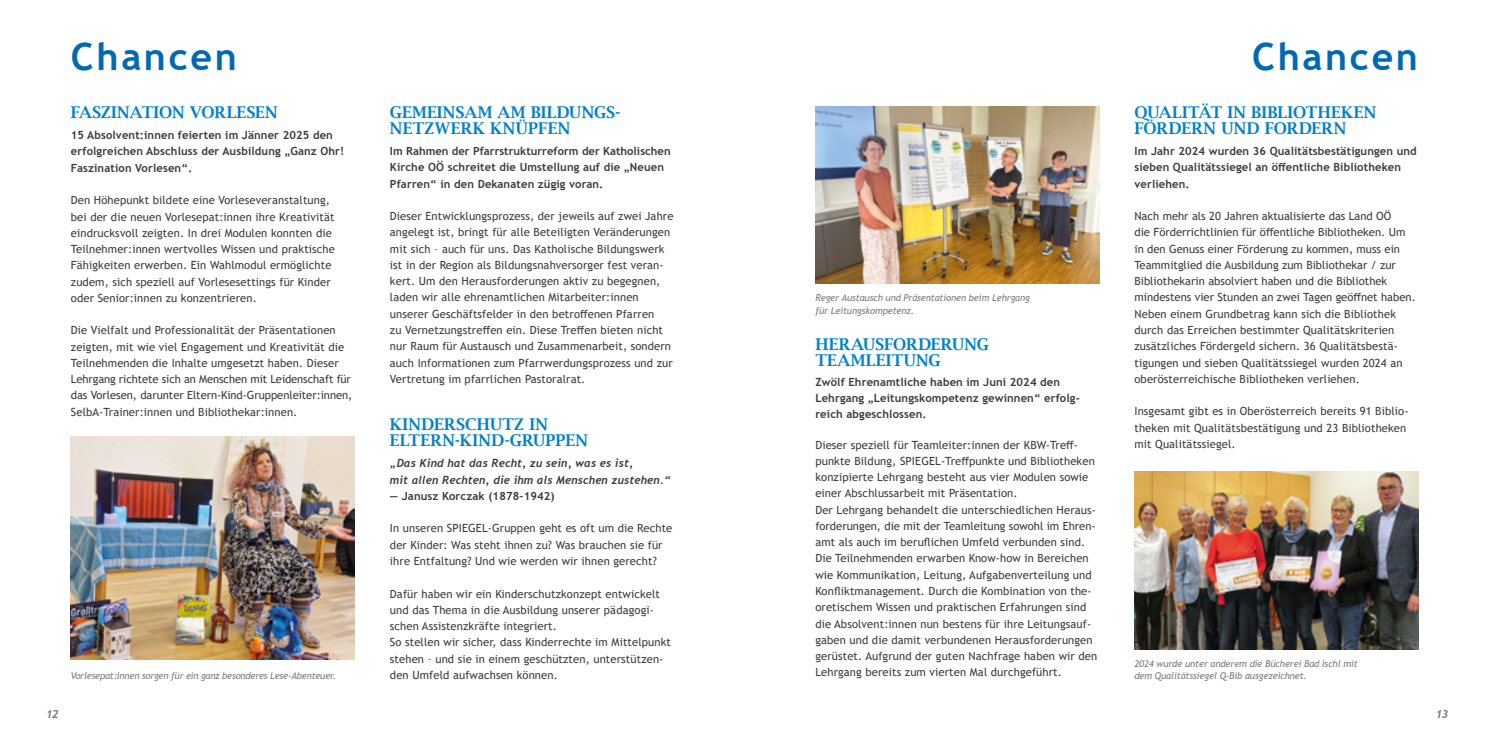
<style>
.page{position:relative;width:1489px;height:745px;background:#fff}
.page>*{position:absolute;margin:0;border:0;box-sizing:border-box;transform-origin:0 0}
.t1{font:700 37.5px "Trebuchet MS";letter-spacing:.07em;color:#0069b4}
.t2{font:600 16.25px/16.2px "Lucida Bright";letter-spacing:.015em;color:#0081c9}
.t3{font:600 16.25px "Lucida Bright";letter-spacing:-.01em;color:#0081c9}
.t4{font:11.25px/16.2px "Trebuchet MS";letter-spacing:.01em;color:#3c3c3b}
.t5{font:700 11.25px/16.2px "Trebuchet MS";letter-spacing:.01em;color:#3c3c3b}
.t6{font:italic 700 11.25px/16.2px "Trebuchet";letter-spacing:.01em;color:#3c3c3b}
.t7{font:italic 700 11.25px "Trebuchet";color:#7c7b7b}
.t8{font:italic 9.38px/12.5px "Trebuchet MS";letter-spacing:-.01em;color:#7c7b7b}
</style>
<div class="page">
<img style="left:815px;top:106px;width:283px;height:177px">
<img style="left:71px;top:436px;width:283px;height:223px">
<img style="left:1134px;top:471px;width:283px;height:177px">
<h1 class="t1" style="left:71px;top:33px;width:167px">Chancen</h1>
<h2 class="t3" style="left:71px;top:103px;width:209px">FASZINATION VORLESEN</h2>
<p class="t5" style="left:71px;top:127px;width:275px">15 Absolvent:innen feierten im Jänner 2025 den erfolgreichen Abschluss der Ausbildung „Ganz Ohr!<br>Faszination Vorlesen“.</p>
<p class="t4" style="left:71px;top:192px;width:265px">Den Höhepunkt bildete eine Vorleseveranstaltung, bei der die neuen Vorlesepat:innen ihre Kreativität eindrucksvoll zeigten. In drei Modulen konnten die Teilnehmer:innen wertvolles Wissen und praktische Fähigkeiten erwerben. Ein Wahlmodul ermöglichte zudem, sich speziell auf Vorlesesettings für Kinder oder Senior:innen zu konzentrieren.</p>
<p class="t4" style="left:71px;top:322px;width:283px">Die Vielfalt und Professionalität der Präsentationen zeigten, mit wie viel Engagement und Kreativität die Teilnehmenden die Inhalte umgesetzt haben. Dieser Lehrgang richtete sich an Menschen mit Leidenschaft für das Vorlesen, darunter Eltern-Kind-Gruppenleiter:innen, SelbA-Trainer:innen und Bibliothekar:innen.</p>
<p class="t8" style="left:71px;top:669px;width:267px">Vorlesepat:innen sorgen für ein ganz besonderes Lese-Abenteuer.</p>
<h2 class="t2" style="left:390px;top:104px;width:232px">GEMEINSAM AM BILDUNGS-<br>NETZWERK KNÜPFEN</h2>
<p class="t5" style="left:390px;top:143px;width:282px">Im Rahmen der Pfarrstrukturreform der Katholischen<br>Kirche OÖ schreitet die Umstellung auf die „Neuen<br>Pfarren“ in den Dekanaten zügig voran.</p>
<p class="t4" style="left:390px;top:208px;width:285px">Dieser Entwicklungsprozess, der jeweils auf zwei Jahre angelegt ist, bringt für alle Beteiligten Veränderungen mit sich – auch für uns. Das Katholische Bildungswerk ist in der Region als Bildungsnahversorger fest veran&shy;kert. Um den Herausforderungen aktiv zu begegnen, laden wir alle ehrenamtlichen Mitarbeiter:innen unserer Geschäftsfelder in den betroffenen Pfarren<br>zu Vernetzungstreffen ein. Diese Treffen bieten nicht nur Raum für Austausch und Zusammenarbeit, sondern auch Informationen zum Pfarrwerdungsprozess und zur Vertretung im pfarrlichen Pastoralrat.</p>
<h2 class="t2" style="left:390px;top:416px;width:200px">KINDERSCHUTZ IN<br>ELTERN-KIND-GRUPPEN</h2>
<p class="t6" style="left:390px;top:455px;width:282px">„Das Kind hat das Recht, zu sein, was es ist,<br>mit allen Rechten, die ihm als Menschen zustehen.“</p>
<p class="t5" style="left:390px;top:487px;width:166px">— Janusz Korczak (1878–1942)</p>
<p class="t4" style="left:390px;top:520px;width:284px">In unseren SPIEGEL-Gruppen geht es oft um die Rechte der Kinder: Was steht ihnen zu? Was brauchen sie für ihre Entfaltung? Und wie werden wir ihnen gerecht?</p>
<p class="t4" style="left:390px;top:585px;width:282px">Dafür haben wir ein Kinderschutzkonzept entwickelt und das Thema in die Ausbildung unserer pädagogi&shy;schen Assistenzkräfte integriert.<br>So stellen wir sicher, dass Kinderrechte im Mittelpunkt stehen – und sie in einem geschützten, unterstützen&shy;den Umfeld aufwachsen können.</p>
<p class="t8" style="left:815px;top:291px;width:216px">Reger Austausch und Präsentationen beim Lehrgang für Leitungskompetenz.</p>
<h2 class="t2" style="left:815px;top:335px;width:175px">HERAUSFORDERUNG<br>TEAMLEITUNG</h2>
<p class="t5" style="left:815px;top:373px;width:266px">Zwölf Ehrenamtliche haben im Juni 2024 den<br>Lehrgang „Leitungskompetenz gewinnen“ erfolg&shy;reich abgeschlossen.</p>
<p class="t4" style="left:815px;top:436px;width:283px">Dieser speziell für Teamleiter:innen der KBW-Treff&shy;punkte Bildung, SPIEGEL-Treffpunkte und Bibliotheken konzipierte Lehrgang besteht aus vier Modulen sowie einer Abschlussarbeit mit Präsentation.<br>Der Lehrgang behandelt die unterschiedlichen Heraus&shy;forderungen, die mit der Teamleitung sowohl im Ehren&shy;amt als auch im beruflichen Umfeld verbunden sind.<br>Die Teilnehmenden erwarben Know-how in Bereichen wie Kommunikation, Leitung, Aufgabenverteilung und Konfliktmanagement. Durch die Kombination von the&shy;oretischem Wissen und praktischen Erfahrungen sind die Absolvent:innen nun bestens für ihre Leitungsauf&shy;gaben und die damit verbundenen Herausforderungen gerüstet. Aufgrund der guten Nachfrage haben wir den Lehrgang bereits zum vierten Mal durchgeführt.</p>
<h1 class="t1" style="left:1251px;top:33px;width:167px">Chancen</h1>
<h2 class="t2" style="left:1134px;top:104px;width:243px">QUALITÄT IN BIBLIOTHEKEN<br>FÖRDERN UND FORDERN</h2>
<p class="t5" style="left:1134px;top:143px;width:284px">Im Jahr 2024 wurden 36 Qualitätsbestätigungen und sieben Qualitätssiegel an öffentliche Bibliotheken verliehen.</p>
<p class="t4" style="left:1134px;top:208px;width:283px">Nach mehr als 20 Jahren aktualisierte das Land OÖ<br>die Förderrichtlinien für öffentliche Bibliotheken. Um in den Genuss einer Förderung zu kommen, muss ein Teammitglied die Ausbildung zum Bibliothekar / zur Bibliothekarin absolviert haben und die Bibliothek mindestens vier Stunden an zwei Tagen geöffnet haben.<br>Neben einem Grundbetrag kann sich die Bibliothek durch das Erreichen bestimmter Qualitätskriterien zusätzliches Fördergeld sichern. 36 Qualitätsbestä&shy;tigungen und sieben Qualitätssiegel wurden 2024 an oberösterreichische Bibliotheken verliehen.</p>
<p class="t4" style="left:1134px;top:403px;width:275px">Insgesamt gibt es in Oberösterreich bereits 91 Biblio&shy;theken mit Qualitätsbestätigung und 23 Bibliotheken mit Qualitätssiegel.</p>
<p class="t8" style="left:1134px;top:656px;width:225px">2024 wurde unter anderem die Bücherei Bad Ischl mit dem Qualitätssiegel Q-Bib ausgezeichnet.</p>
<p class="t7" style="left:46px;top:706px;width:14px">12</p>
<p class="t7" style="left:1435px;top:706px;width:14px">13</p>
</div>
